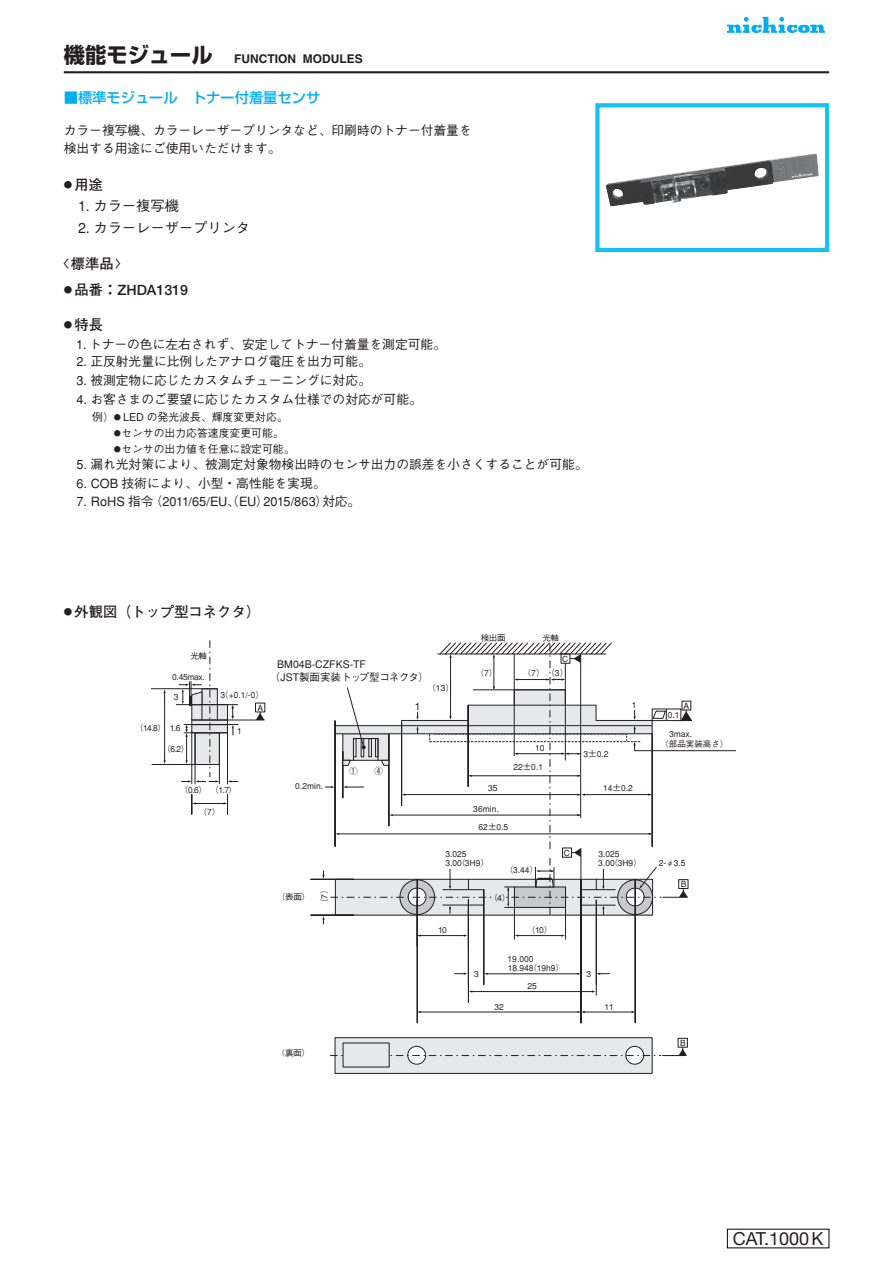
<style>
.page{position:relative;width:893px;height:1263px;background:#fff}
.page>*{position:absolute;margin:0;border:0;box-sizing:border-box;transform-origin:0 0}
.t1{font:18px "Helvetica Neue LT Std";color:#231f20}
.t2{font:700 14.25px "Futo Go B101";color:#231f20}
.t3{font:500 14.25px/21.3px "Gothic BBB";color:#231f20}
.t4{font:500 14.25px "Shin Go";color:#00aeef}
.t5{font:500 12.75px/18.8px "Gothic BBB";color:#231f20}
.t6{font:700 12px "Helvetica";color:#231f20}
.t7{font:500 10.8px "Gothic BBB";color:#231f20}
.t8{font:500 10.5px/13px "Gothic BBB";color:#231f20}
.t9{font:500 10.2px "Gothic BBB";color:#231f20}
.t10{font:500 8.55px/8.9px "Gothic BBB";color:#231f20}
.s1{font-family:"Shin Go";font-size:21.3px}
.s2{font-size:7.2px}
</style>
<div class="page">
<hr style="left:64px;top:71px;width:765px;height:2px;background:#231f20">
<div style="left:192px;top:724px;width:35px;height:9px;background:#e6e7e9"></div>
<div style="left:192px;top:724px;width:36px;height:9px;border:1px solid #231f20"></div>
<div style="left:192px;top:719px;width:35px;height:5px;background:#e7e8e9"></div>
<div style="left:192px;top:719px;width:36px;height:6px;border:1px solid #231f20"></div>
<div style="left:192px;top:705px;width:35px;height:15px;background:#e6e7e9"></div>
<div style="left:192px;top:704px;width:36px;height:16px;border:1px solid #231f20"></div>
<hr style="left:192px;top:720px;width:72px;height:1px;background:#231f20">
<hr style="left:176px;top:704px;width:62px;height:1px;background:#231f20">
<hr style="left:151px;top:688px;width:66px;height:1px;background:#231f20">
<hr style="left:184px;top:724px;width:54px;height:1px;background:#231f20">
<hr style="left:184px;top:732px;width:43px;height:1px;background:#231f20">
<hr style="left:152px;top:764px;width:67px;height:1px;background:#231f20">
<hr style="left:195px;top:734px;width:1px;height:50px;background:#231f20">
<hr style="left:192px;top:732px;width:1px;height:52px;background:#231f20">
<hr style="left:227px;top:733px;width:1px;height:51px;background:#231f20">
<hr style="left:219px;top:733px;width:1px;height:50px;background:#231f20">
<hr style="left:468px;top:910px;width:1px;height:92px;background:#231f20">
<hr style="left:311px;top:915px;width:43px;height:1px;background:#231f20">
<hr style="left:311px;top:879px;width:43px;height:1px;background:#231f20">
<div style="left:335px;top:1038px;width:317px;height:35px;background:#e7e8e9"></div>
<div style="left:335px;top:1037px;width:317px;height:37px;border:1px solid #231f20"></div>
<hr style="left:635px;top:879px;width:1px;height:144px;background:#231f20">
<hr style="left:417px;top:879px;width:1px;height:144px;background:#231f20">
<hr style="left:581px;top:879px;width:1px;height:144px;background:#231f20">
<hr style="left:484px;top:890px;width:1px;height:94px;background:#231f20">
<hr style="left:596px;top:900px;width:1px;height:95px;background:#231f20">
<hr style="left:193px;top:803px;width:33px;height:1px;background:#231f20">
<svg style="left:224px;top:794px;width:4px;height:20px"></svg>
<svg style="left:228px;top:780px;width:10px;height:2px"></svg>
<svg style="left:192px;top:794px;width:4px;height:20px"></svg>
<hr style="left:164px;top:691px;width:1px;height:71px;background:#231f20">
<svg style="left:256px;top:712px;width:8px;height:8px"></svg>
<div style="left:255px;top:703px;width:10px;height:9px;border:1px solid #231f20"></div>
<svg style="left:231px;top:704px;width:3px;height:31px"></svg>
<svg style="left:179px;top:641px;width:40px;height:141px"></svg>
<svg style="left:330px;top:1046px;width:357px;height:19px"></svg>
<div style="left:678px;top:1038px;width:10px;height:9px;border:1px solid #231f20"></div>
<hr style="left:517px;top:935px;width:46px;height:1px;background:#231f20">
<hr style="left:418px;top:935px;width:48px;height:1px;background:#231f20">
<svg style="left:454px;top:972px;width:14px;height:3px"></svg>
<svg style="left:597px;top:972px;width:13px;height:3px"></svg>
<hr style="left:486px;top:973px;width:93px;height:1px;background:#231f20">
<hr style="left:419px;top:1012px;width:160px;height:1px;background:#231f20">
<svg style="left:577px;top:1011px;width:8px;height:2px"></svg>
<hr style="left:583px;top:1012px;width:50px;height:1px;background:#231f20">
<hr style="left:471px;top:991px;width:123px;height:1px;background:#231f20">
<hr style="left:514px;top:887px;width:1px;height:52px;background:#231f20">
<hr style="left:565px;top:887px;width:1px;height:52px;background:#231f20">
<svg style="left:322px;top:16px;width:503px;height:908px"></svg>
<div style="left:595px;top:103px;width:234px;height:149px;border:4px solid #15c0f2"></div>
<img style="left:606px;top:153px;width:213px;height:53px">
<p class="t6" style="left:64px;top:52px;width:301px"><span class="s1">機能モジュール　</span>FUNCTION MODULES</p>
<p class="t4" style="left:64px;top:88px;width:258px">■標準モジュール　トナー付着量センサ</p>
<p class="t5" style="left:64px;top:121px;width:410px">カラー複写機、カラーレーザープリンタなど、印刷時のトナー付着量を検出する用途にご使用いただけます。</p>
<p class="t2" style="left:64px;top:177px;width:41px"><sup>●</sup> 用途</p>
<p class="t3" style="left:64px;top:196px;width:188px;text-indent:14px">1. カラー複写機<br>　2. カラーレーザープリンタ</p>
<p class="t2" style="left:57px;top:256px;width:73px">〈標準品〉</p>
<p class="t2" style="left:64px;top:281px;width:126px"><sup>●</sup> 品番：ZHDA1319</p>
<p class="t2" style="left:64px;top:317px;width:41px"><sup>●</sup> 特長</p>
<p class="t5" style="left:64px;top:336px;width:384px;line-height:17.4px;text-indent:12px">1. トナーの色に左右されず、安定してトナー付着量を測定可能。　2. 正反射光量に比例したアナログ電圧を出力可能。</p>
<p class="t5" style="left:64px;top:371px;width:360px">　3. 被測定物に応じたカスタムチューニングに対応。<br>　4. お客さまのご要望に応じたカスタム仕様での対応が可能。</p>
<p class="t7" style="left:92px;top:411px;width:197px">例）<span class="s2">●</span> LED の発光波長、輝度変更対応。</p>
<p class="t7" style="left:114px;top:427px;width:171px"><span class="s2">●</span>センサの出力応答速度変更可能。</p>
<p class="t7" style="left:114px;top:443px;width:182px"><span class="s2">●</span>センサの出力値を任意に設定可能。</p>
<p class="t5" style="left:64px;top:455px;width:525px">　5. 漏れ光対策により、被測定対象物検出時のセンサ出力の誤差を小さくすることが可能。　6. COB 技術により、小型・高性能を実現。<br>　7. RoHS 指令（2011/65/EU、（EU）2015/863）対応。</p>
<p class="t2" style="left:64px;top:604px;width:198px"><sup>●</sup> 外観図（トップ型コネクタ）</p>
<p class="t10" style="left:190px;top:651px;width:18px">光軸</p>
<p class="t10" style="left:172px;top:673px;width:34px">0.45max.</p>
<p class="t10" style="left:174px;top:692px;width:6px">3</p>
<p class="t10" style="left:220px;top:690px;width:45px">（+0.1/-0）</p>
<p class="t10" style="left:221px;top:690px;width:6px">3</p>
<p class="t8" style="left:270px;top:658px;width:160px;text-indent:7px">BM04B-CZFKS-TF<br>（JST製面実装トップ型コネクタ）</p>
<p class="t10" style="left:135px;top:724px;width:47px">（14.8） 1.6</p>
<p class="t10" style="left:237px;top:726px;width:6px">1</p>
<p class="t10" style="left:162px;top:744px;width:28px">（6.2）</p>
<p class="t10" style="left:180px;top:786px;width:58px">（0.6）（1.7）</p>
<p class="t10" style="left:199px;top:807px;width:23px">（7）</p>
<p class="t10" style="left:257px;top:703px;width:7px">A</p>
<p class="t9" style="left:415px;top:700px;width:7px">1</p>
<p class="t10" style="left:295px;top:782px;width:29px">0.2min.</p>
<p class="t10" style="left:349px;top:767px;width:10px">①</p>
<p class="t10" style="left:375px;top:767px;width:10px">④</p>
<p class="t10" style="left:277px;top:893px;width:34px">（表面）</p>
<p class="t10" style="left:320px;top:907px;width:23px;rotate:-90deg">（7）</p>
<p class="t10" style="left:277px;top:1049px;width:34px">（裏面）</p>
<p class="t10" style="left:427px;top:683px;width:28px">（13）</p>
<p class="t10" style="left:481px;top:633px;width:26px">検出面</p>
<p class="t10" style="left:476px;top:668px;width:23px">（7）</p>
<p class="t10" style="left:542px;top:633px;width:18px">光軸</p>
<p class="t10" style="left:562px;top:654px;width:8px">C</p>
<p class="t10" style="left:523px;top:669px;width:47px">（7）（3）</p>
<p class="t10" style="left:488px;top:783px;width:11px">35</p>
<p class="t10" style="left:473px;top:804px;width:27px">36min.</p>
<p class="t10" style="left:535px;top:744px;width:11px">10</p>
<p class="t10" style="left:513px;top:762px;width:31px">22±0.1</p>
<p class="t10" style="left:479px;top:823px;width:31px">62±0.5</p>
<p class="t10" style="left:583px;top:749px;width:27px">3±0.2</p>
<p class="t10" style="left:632px;top:700px;width:6px">1</p>
<p class="t10" style="left:603px;top:783px;width:31px">14±0.2</p>
<p class="t10" style="left:683px;top:701px;width:7px">A</p>
<p class="t10" style="left:668px;top:710px;width:13px">0.1</p>
<p class="t10" style="left:660px;top:729px;width:69px;line-height:9.6px;text-indent:9px">3max.<br>（部品実装高さ）</p>
<p class="t10" style="left:564px;top:848px;width:8px">C</p>
<p class="t10" style="left:445px;top:859px;width:45px">3.0（0 3H9）</p>
<p class="t10" style="left:598px;top:850px;width:45px">3.025<br>3.0（0 3H9）</p>
<p class="t10" style="left:659px;top:859px;width:28px">2-<sup>φ</sup>3.5</p>
<p class="t10" style="left:445px;top:850px;width:23px">3.025</p>
<p class="t10" style="left:505px;top:866px;width:34px">（3.44）</p>
<p class="t10" style="left:489px;top:894px;width:23px">（4）</p>
<p class="t10" style="left:438px;top:925px;width:10px">10</p>
<p class="t10" style="left:527px;top:925px;width:27px">（10）</p>
<p class="t10" style="left:474px;top:970px;width:6px">3</p>
<p class="t10" style="left:586px;top:970px;width:6px">3</p>
<p class="t10" style="left:508px;top:955px;width:27px">19.000</p>
<p class="t10" style="left:527px;top:981px;width:11px">25</p>
<p class="t10" style="left:508px;top:964px;width:58px">18.94（8 19h9）</p>
<p class="t10" style="left:494px;top:1002px;width:11px">32</p>
<p class="t10" style="left:604px;top:1003px;width:11px">11</p>
<p class="t10" style="left:681px;top:880px;width:7px">B</p>
<p class="t10" style="left:680px;top:1038px;width:7px">B</p>
<h1 class="t1" style="left:733px;top:1228px;width:92px">CAT.1000K</h1>
</div>
